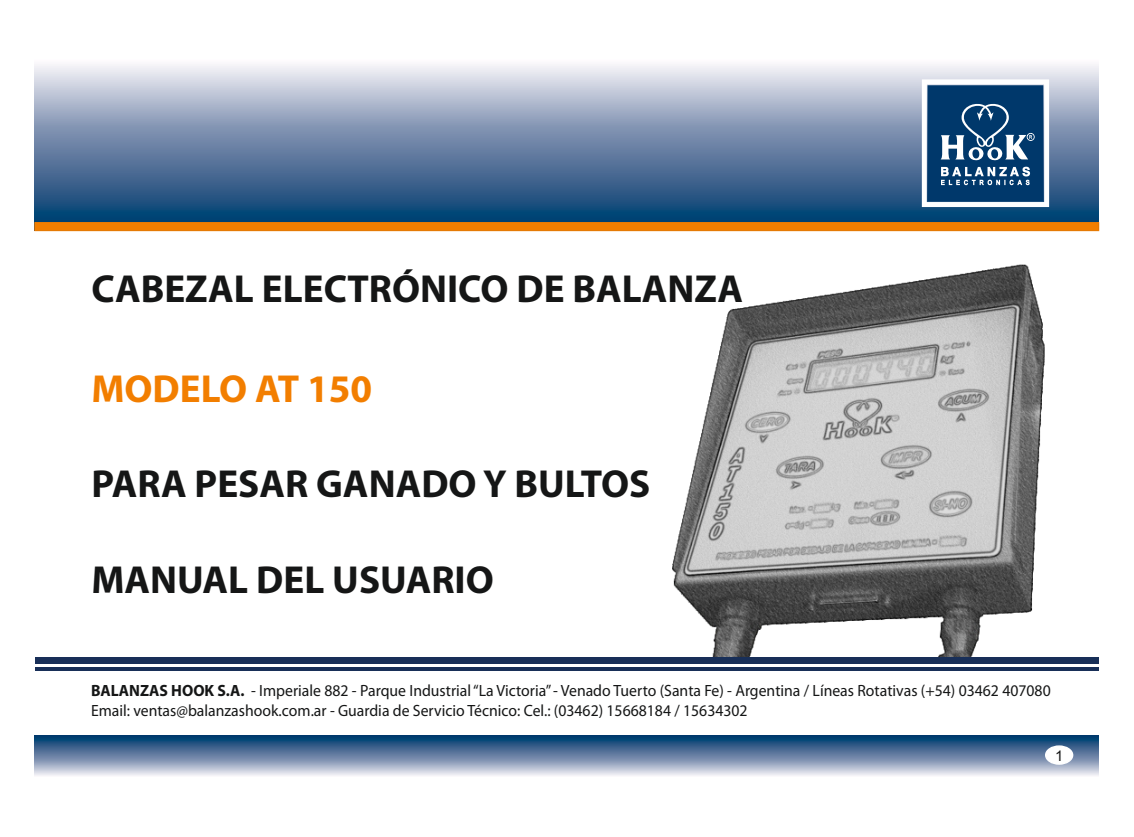
<style>
.page{position:relative;width:1134px;height:837px;background:#fff}
.page>*{position:absolute;margin:0;border:0;box-sizing:border-box;transform-origin:0 0}
.t1{font:700 39.25px "Myriad Pro";color:#151616}
.t2{font:700 39.25px "Myriad Pro";color:#f27e00}
.t3{font:16.25px/19.5px "Myriad Pro";color:#151616;scale:.96 1}
.t4{font:14.75px "Arial";color:#151616}
.s1{font-weight:700}
</style>
<div class="page">
<img style="left:672px;top:264px;width:373px;height:393px">
<div style="left:35px;top:59px;width:1064px;height:171px;background:linear-gradient(to bottom,#f5edf4,#002c64)"></div>
<svg style="left:34px;top:222px;width:1065px;height:9px;background:#ef7d01"></svg>
<svg style="left:35px;top:735px;width:1064px;height:41px;background:#6c88a8"></svg>
<div style="left:927px;top:85px;width:116px;height:116px;background:#00386b"></div>
<svg style="left:941px;top:167px;width:89px;height:18px"></svg>
<svg style="left:940px;top:103px;width:95px;height:58px"></svg>
<div style="left:922px;top:79px;width:127px;height:128px;border:5px solid #fff"></div>
<div style="left:35px;top:657px;width:1064px;height:6px;background:#182f58"></div>
<hr style="left:35px;top:667px;width:1064px;height:3px;background:#182f58">
<div style="left:1045px;top:745px;width:28px;height:19px;background:#fff;border:1px solid #fff;border-radius:50%"></div>
<h1 class="t1" style="left:91px;top:272px;width:653px">CABEZAL ELECTRÓNICO DE BALANZA</h1>
<h1 class="t2" style="left:91px;top:373px;width:282px">MODELO AT 150</h1>
<h1 class="t1" style="left:91px;top:467px;width:561px">PARA PESAR GANADO Y BULTOS</h1>
<h1 class="t1" style="left:91px;top:563px;width:404px">MANUAL DEL USUARIO</h1>
<p class="t3" style="left:91px;top:681px;width:1001px"><span class="s1">BALANZAS HOOK S.A.</span> - Imperiale 882 - Parque Industrial “La Victoria” - Venado Tuerto (Santa Fe) - Argentina / Líneas Rotativas (+54) 03462 407080<br>Email: ventas@balanzashook.com.ar - Guardia de Servicio Técnico: Cel.: (03462) 15668184 / 15634302</p>
<p class="t4" style="left:1055px;top:749px;width:10px">1</p>
</div>
